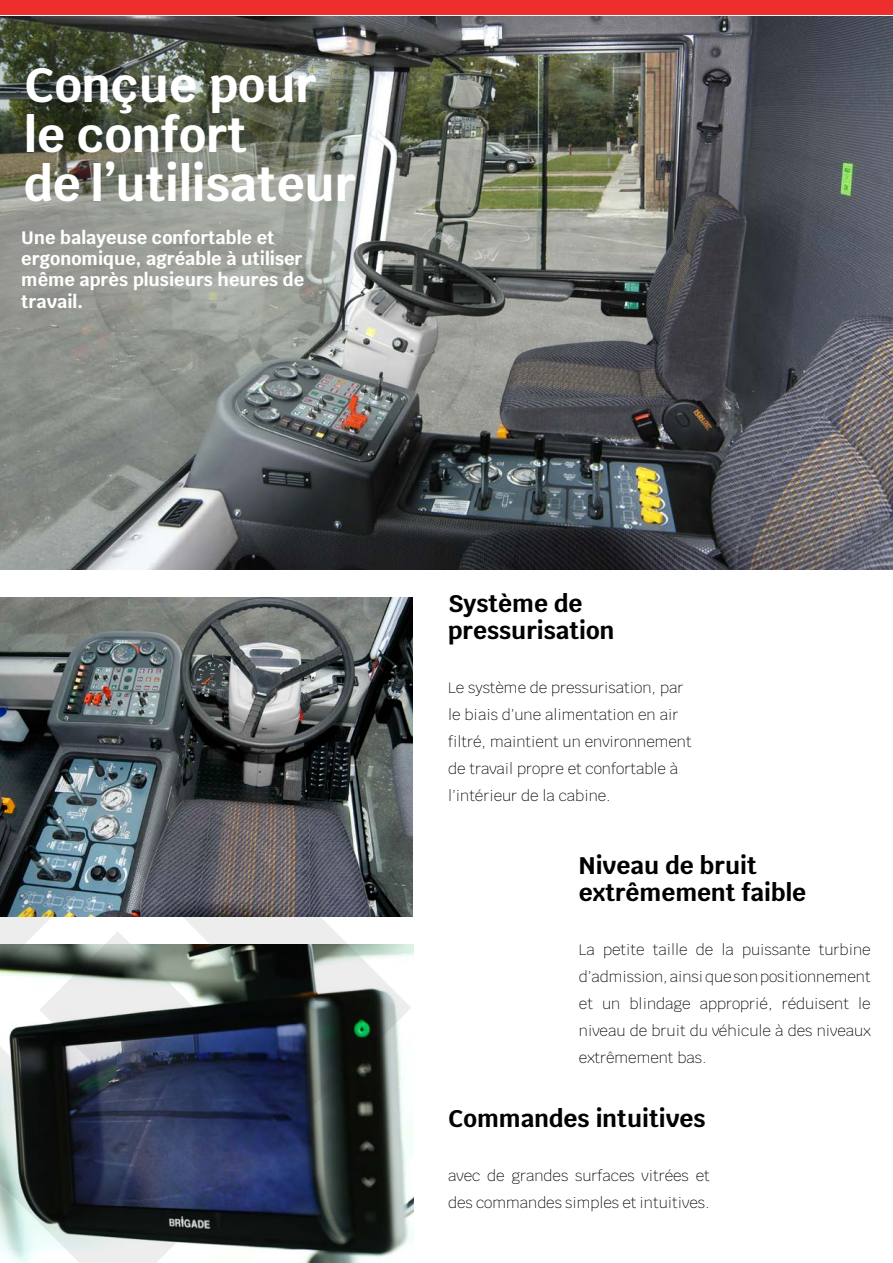
<style>
.page{position:relative;width:893px;height:1263px;background:#fff}
.page>*{position:absolute;margin:0;border:0;box-sizing:border-box;transform-origin:0 0}
.t1{font:700 48px/49.5px "Krub";color:#fff}
.t2{font:700 24px/27px "Krub";color:#000}
.t3{font:700 18px/21.1px "Krub";color:#fff}
.t4{font:200 15px/27px "Krub";color:#000}
</style>
<div class="page">
<div style="left:0;top:0;width:893px;height:15px;background:#ee2d2d"></div>
<img style="left:0;top:16px;width:893px;height:553px">
<img style="left:187px;top:944px;width:227px;height:319px">
<img style="left:0;top:597px;width:412px;height:319px">
<img style="left:49px;top:714px;width:362px;height:481px">
<svg style="left:187px;top:931px;width:9px;height:157px"></svg>
<img style="left:0;top:823px;width:187px;height:440px">
<h1 class="t1" style="left:24px;top:62px;width:333px">Conçue pour le confort<br>de l’utilisateur</h1>
<p class="t3" style="left:21px;top:228px;width:284px">Une balayeuse confortable et ergonomique, agréable à utiliser même après plusieurs heures de travail.</p>
<h2 class="t2" style="left:448px;top:591px;width:168px">Système de pressurisation</h2>
<p class="t4" style="left:448px;top:676px;width:245px">Le système de pressurisation, par le biais d’une alimentation en air filtré, maintient un environnement de travail propre et confortable à l’intérieur de la cabine.</p>
<h2 class="t2" style="left:579px;top:853px;width:229px">Niveau de bruit extrêmement faible</h2>
<p class="t4" style="left:579px;top:937px;width:293px;text-align:justify">La petite taille de la puissante turbine d’admission, ainsi que son positionnement et un blindage approprié, réduisent le niveau de bruit du véhicule à des niveaux extrêmement bas.</p>
<h2 class="t2" style="left:448px;top:1106px;width:259px">Commandes intuitives</h2>
<p class="t4" style="left:448px;top:1163px;width:263px">avec de grandes surfaces vitrées et des commandes simples et intuitives.</p>
</div>
